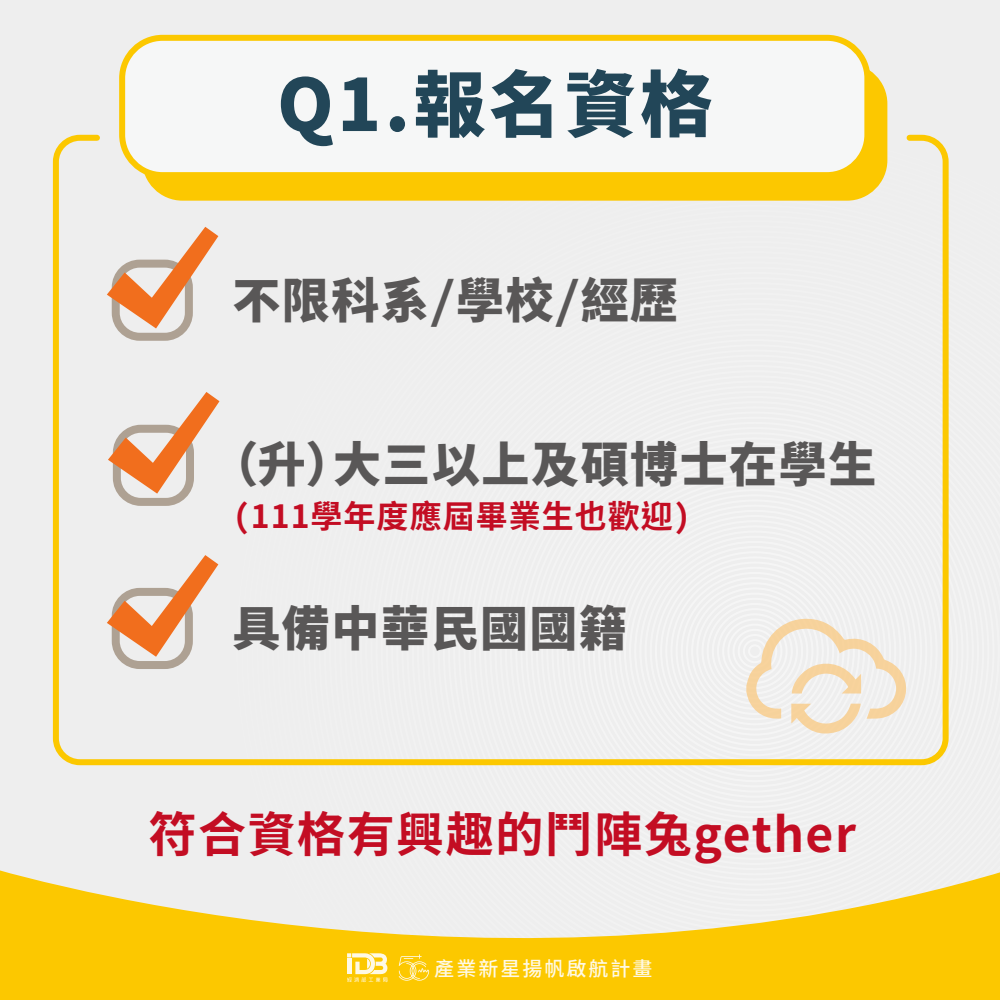
<style>
.page{position:relative;width:1000px;height:1000px;background:#eee}
.page>*{position:absolute;margin:0;border:0;box-sizing:border-box;transform-origin:0 0}
.t1{font:900 72px "Noto Sans CJ Ktc";letter-spacing:.05em;color:#224658}
.t2{font:900 48px "Noto Sans CJ Ktc";letter-spacing:.03em;color:#595757}
.t3{font:700 48px "Noto Sans CJ Ktc";letter-spacing:.03em;color:#c30d23}
.t4{font:700 32px "Noto Sans CJ Ktc";letter-spacing:.03em;color:#c30d23}
.t5{font:500 20px "Noto Sans CJ Ktc";letter-spacing:.1em;color:#fff}
</style>
<div class="page">
<svg style="left:0;top:870px;width:1000px;height:130px;fill:#fcc800"></svg>
<div style="left:53px;top:135px;width:896px;height:630px;border:6px solid #fcc800;border-radius:24px"></div>
<div style="left:142px;top:63px;width:745px;height:138px;background:#fcc800;border-radius:40px"></div>
<svg style="left:399px;top:954px;width:30px;height:27px"></svg>
<svg style="left:347px;top:953px;width:40px;height:29px"></svg>
<div style="left:122px;top:38px;width:745px;height:137px;background:#f6f7f7;border-radius:40px"></div>
<div style="left:119px;top:35px;width:751px;height:143px;border:6px solid #fcc800;border-radius:40px"></div>
<svg style="left:746px;top:618px;width:160px;height:116px"></svg>
<div style="left:112px;top:260px;width:81px;height:81px;border:8px solid #aea193;border-radius:24px"></div>
<svg style="left:107px;top:227px;width:111px;height:103px"></svg>
<div style="left:113px;top:425px;width:81px;height:81px;border:8px solid #aea193;border-radius:24px"></div>
<svg style="left:108px;top:392px;width:111px;height:103px"></svg>
<div style="left:112px;top:588px;width:81px;height:81px;border:8px solid #aea193;border-radius:24px"></div>
<svg style="left:107px;top:555px;width:111px;height:103px"></svg>
<h1 class="t1" style="left:277px;top:64px;width:437px">Q1.報名資格</h1>
<p class="t2" style="left:232px;top:274px;width:447px">不限科系/學校/經歷</p>
<p class="t2" style="left:211px;top:438px;width:667px">（升）大三以上及碩博士在學生</p>
<p class="t4" style="left:234px;top:498px;width:457px">(111學年度應屆畢業生也歡迎)</p>
<p class="t2" style="left:232px;top:602px;width:396px">具備中華民國國籍</p>
<p class="t3" style="left:149px;top:807px;width:709px">符合資格有興趣的鬥陣兔gether</p>
<p class="t5" style="left:434px;top:958px;width:220px">產業新星揚帆啟航計畫</p>
</div>
